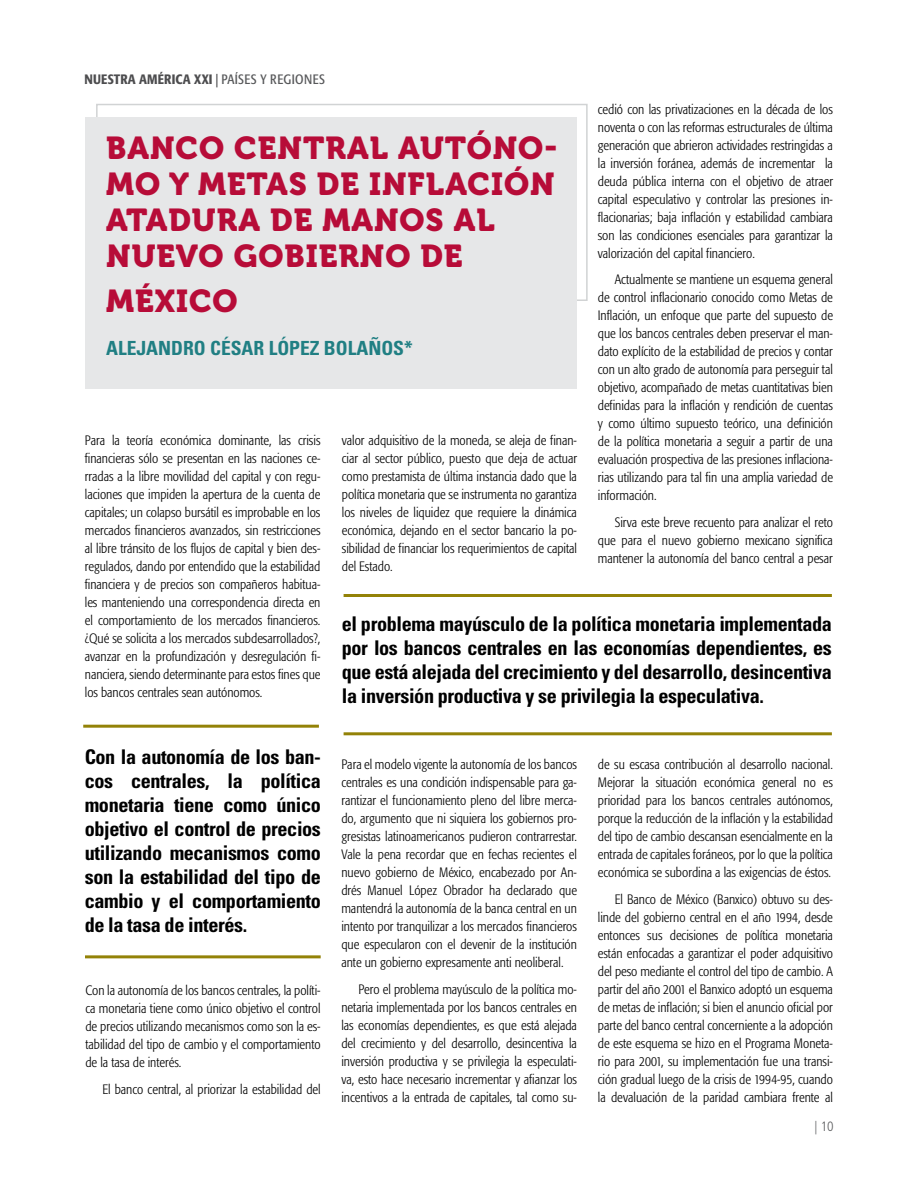
<style>
.page{position:relative;width:918px;height:1188px;background:#fff}
.page>*{position:absolute;margin:0;border:0;box-sizing:border-box;transform-origin:0 0}
.t1{font:31.5px/36px "Museo 900";letter-spacing:.03em;color:#b70c38}
.t2{font:700 condensed 20.25px/24px "Univers LT Std";letter-spacing:-.02em;color:#000;text-align:justify}
.t3{font:700 condensed 19.5px "Univers LT Std";color:#207f83}
.t4{font:300 condensed 13.5px/18px "Formata";color:#000;text-align:justify}
.t5{font:500 condensed 13.5px "Formata";letter-spacing:.02em;color:#4d4d4f}
.t6{font:300 condensed 13.5px "Frutiger LT Std";color:#58595b}
.s1{font-weight:400}
.s2{font-weight:400;color:#58595b}
</style>
<div class="page">
<div style="left:96px;top:104px;width:492px;height:197px;border:2px solid #d1d3d4"></div>
<div style="left:85px;top:117px;width:491px;height:272px;background:#e6e7e8"></div>
<hr style="left:83px;top:725px;width:236px;height:3px;background:#938207">
<hr style="left:344px;top:594px;width:488px;height:3px;background:#938207">
<hr style="left:344px;top:732px;width:488px;height:3px;background:#938207">
<hr style="left:85px;top:955px;width:236px;height:3px;background:#938207">
<p class="t5" style="left:84px;top:71px;width:242px">NUESTRA AMÉRICA XXI <span class="s1">|</span> <span class="s2">PAÍSES Y REGIONES</span></p>
<p class="t4" style="left:598px;top:100px;width:237px">cedió con las privatizaciones en la década de los noventa o con las reformas estructurales de última generación que abrieron actividades restringidas a la inversión foránea, además de incrementar la deuda pública interna con el objetivo de atraer capital especulativo y controlar las presiones in&shy;flacionarias; baja inflación y estabilidad cambiara son las condiciones esenciales para garantizar la valorización del capital financiero.</p>
<p class="t4" style="left:598px;top:271px;width:237px;text-indent:17px">Actualmente se mantiene un esquema general de control inflacionario conocido como Metas de Inflación, un enfoque que parte del supuesto de que los bancos centrales deben preservar el man&shy;dato explícito de la estabilidad de precios y contar con un alto grado de autonomía para perseguir tal objetivo, acompañado de metas cuantitativas bien definidas para la inflación y rendición de cuentas y como último supuesto teórico, una definición de la política monetaria a seguir a partir de una evaluación prospectiva de las presiones inflaciona&shy;rias utilizando para tal fin una amplia variedad de información.</p>
<p class="t4" style="left:598px;top:513px;width:237px;text-indent:17px">Sirva este breve recuento para analizar el reto que para el nuevo gobierno mexicano significa mantener la autonomía del banco central a pesar</p>
<h1 class="t1" style="left:106px;top:130px;width:453px">BANCO CENTRAL AUTÓNO-<br>MO Y METAS DE INFLACIÓN<br>ATADURA DE MANOS AL<br>NUEVO GOBIERNO DE</h1>
<h1 class="t1" style="left:106px;top:283px;width:133px">MÉXICO</h1>
<h3 class="t3" style="left:106px;top:336px;width:308px">ALEJANDRO CÉSAR LÓPEZ BOLAÑOS*</h3>
<p class="t4" style="left:85px;top:431px;width:237px">Para la teoría económica dominante, las crisis financieras sólo se presentan en las naciones ce&shy;rradas a la libre movilidad del capital y con regu&shy;laciones que impiden la apertura de la cuenta de capitales; un colapso bursátil es improbable en los mercados financieros avanzados, sin restricciones al libre tránsito de los flujos de capital y bien des&shy;regulados, dando por entendido que la estabilidad financiera y de precios son compañeros habitua&shy;les manteniendo una correspondencia directa en el comportamiento de los mercados financieros. ¿Qué se solicita a los mercados subdesarrollados?, avanzar en la profundización y desregulación fi&shy;nanciera, siendo determinante para estos fines que los bancos centrales sean autónomos.</p>
<p class="t4" style="left:342px;top:431px;width:237px">valor adquisitivo de la moneda, se aleja de finan&shy;ciar al sector público, puesto que deja de actuar como prestamista de última instancia dado que la política monetaria que se instrumenta no garantiza los niveles de liquidez que requiere la dinámica económica, dejando en el sector bancario la po&shy;sibilidad de financiar los requerimientos de capital del Estado.</p>
<p class="t2" style="left:342px;top:612px;width:492px">el problema mayúsculo de la política monetaria implementada por los bancos centrales en las economías dependientes, es que está alejada del crecimiento y del desarrollo, desincentiva la inversión productiva y se privilegia la especulativa.</p>
<h2 class="t2" style="left:85px;top:744px;width:238px">Con la autonomía de los ban&shy;cos centrales, la política monetaria tiene como único objetivo el control de precios utilizando mecanismos como son la estabilidad del tipo de cambio y el comportamiento de la tasa de interés.</h2>
<p class="t4" style="left:85px;top:982px;width:237px">Con la autonomía de los bancos centrales, la políti&shy;ca monetaria tiene como único objetivo el control de precios utilizando mecanismos como son la es&shy;tabilidad del tipo de cambio y el comportamiento de la tasa de interés.</p>
<p class="t4" style="left:102px;top:1080px;width:220px">El banco central, al priorizar la estabilidad del</p>
<p class="t4" style="left:341px;top:756px;width:237px">Para el modelo vigente la autonomía de los bancos centrales es una condición indispensable para ga&shy;rantizar el funcionamiento pleno del libre merca&shy;do, argumento que ni siquiera los gobiernos pro&shy;gresistas latinoamericanos pudieron contrarrestar.<br>Vale la pena recordar que en fechas recientes el nuevo gobierno de México, encabezado por An&shy;drés Manuel López Obrador ha declarado que mantendrá la autonomía de la banca central en un intento por tranquilizar a los mercados financieros que especularon con el devenir de la institución ante un gobierno expresamente anti neoliberal.</p>
<p class="t4" style="left:341px;top:980px;width:237px;text-indent:17px">Pero el problema mayúsculo de la política mo&shy;netaria implementada por los bancos centrales en las economías dependientes, es que está alejada del crecimiento y del desarrollo, desincentiva la inversión productiva y se privilegia la especulati&shy;va, esto hace necesario incrementar y afianzar los incentivos a la entrada de capitales, tal como su-</p>
<p class="t4" style="left:598px;top:756px;width:237px">de su escasa contribución al desarrollo nacional.<br>Mejorar la situación económica general no es prioridad para los bancos centrales autónomos, porque la reducción de la inflación y la estabilidad del tipo de cambio descansan esencialmente en la entrada de capitales foráneos, por lo que la política económica se subordina a las exigencias de éstos.</p>
<p class="t4" style="left:598px;top:890px;width:237px;text-indent:17px">El Banco de México (Banxico) obtuvo su des&shy;linde del gobierno central en el año 1994, desde entonces sus decisiones de política monetaria están enfocadas a garantizar el poder adquisitivo del peso mediante el control del tipo de cambio. A partir del año 2001 el Banxico adoptó un esquema de metas de inflación; si bien el anuncio oficial por parte del banco central concerniente a la adopción de este esquema se hizo en el Programa Moneta&shy;rio para 2001, su implementación fue una transi&shy;ción gradual luego de la crisis de 1994-95, cuando la devaluación de la paridad cambiara frente al</p>
<p class="t6" style="left:815px;top:1118px;width:21px">| 10</p>
</div>
